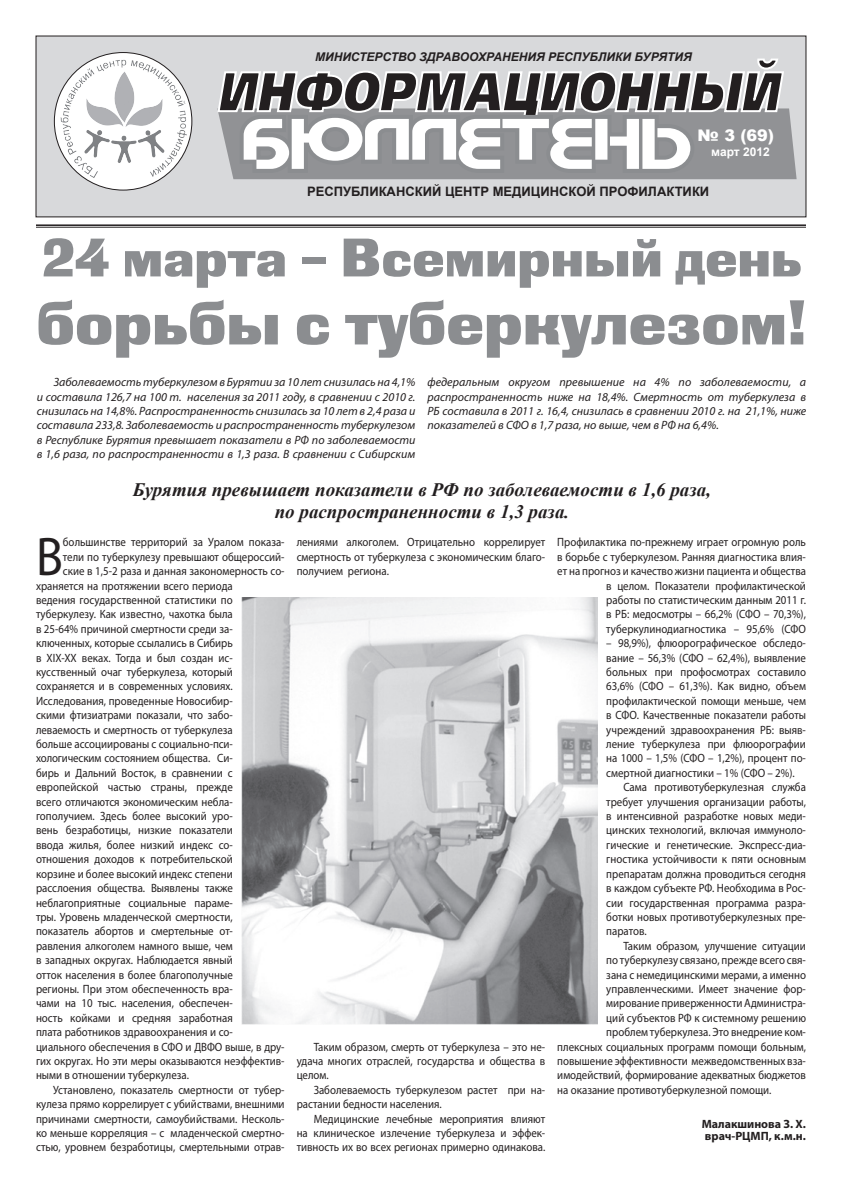
<style>
.page{position:relative;width:842px;height:1191px;background:#fff}
.page>*{position:absolute;margin:0;border:0;box-sizing:border-box;transform-origin:0 0}
.t1{font:63px "Black Grotesk C";color:#8b8d90}
.t2{font:54.7px "Myriad Pro";color:#231f20;scale:.91 1}
.t3{font:54px "Black Grotesk C";color:#8b8d90}
.t4{font:51.1px "Motter Tektura";color:#fff;scale:1.14 1}
.t5{font:italic 700 19px "Times New Roman";color:#231f20}
.t6{font:900 16px "Arial";color:#fff}
.t7{font:700 13px "Arial";color:#231f20}
.t8{font:12px/14.4px "Myriad Pro";color:#231f20;text-align:justify;scale:.91 1}
.t9{font:italic 12px/14.4px "Myriad Pro";color:#231f20;text-align:justify}
.t10{font:italic 700 12px "Arial";color:#231f20}
.base_txt{font:700 12px "Myriad Pro";color:#231f20}
.t11{font:700 12px "Arial";color:#fff}
</style>
<div class="page">
<div style="left:36px;top:36px;width:770px;height:181px;background:#d8d9db"></div>
<svg style="left:233px;top:108px;width:564px;height:71px;background:#9b9c9f"></svg>
<svg style="left:217px;top:58px;width:568px;height:119px"></svg>
<hr style="left:36px;top:224px;width:770px;height:2px;background:#231f20">
<hr style="left:36px;top:227px;width:770px;height:1px;background:#231f20">
<img style="left:241px;top:597px;width:357px;height:428px">
<svg style="left:54px;top:53px;width:138px;height:137px"></svg>
<img style="left:59px;top:57px;width:130px;height:123px">
<p class="t10" style="left:315px;top:49px;width:378px">МИНИСТЕРСТВО ЗДРАВООХРАНЕНИЯ РЕСПУБЛИКИ БУРЯТИЯ</p>
<p class="t4" style="left:242px;top:115px;width:396px">БЮЛЛЕТЕНЬ</p>
<p class="t6" style="left:697px;top:123px;width:78px">№ 3 (69)</p>
<p class="t11" style="left:711px;top:144px;width:60px">март 2012</p>
<p class="t7" style="left:307px;top:183px;width:404px">РЕСПУБЛИКАНСКИЙ ЦЕНТР МЕДИЦИНСКОЙ ПРОФИЛАКТИКИ</p>
<p class="t3" style="left:42px;top:226px;width:761px">24 марта – Всемирный день</p>
<p class="t1" style="left:36px;top:285px;width:772px">борьбы с туберкулезом!</p>
<p class="t9" style="left:37px;top:375px;width:380px;text-indent:17px">Заболеваемость туберкулезом в Бурятии за 10 лет снизилась на 4,1% и составила 126,7 на 100 т. населения за 2011 году, в сравнении с 2010 г. снизилась на 14,8%. Распространенность снизилась за 10 лет в 2,4 раза и составила 233,8. Заболеваемость и распространенность туберкулезом в Республике Бурятия превышает показатели в РФ по заболеваемости в 1,6 раза, по распространенности в 1,3 раза. В сравнении с Сибирским</p>
<p class="t9" style="left:427px;top:375px;width:380px">федеральным округом превышение на 4% по заболеваемости, а распространенность ниже на 18,4%. Смертность от туберкулеза в РБ составила в 2011 г. 16,4, снизилась в сравнении 2010 г. на 21,1%, ниже показателей в СФО в 1,7 раза, но выше, чем в РФ на 6,4%.</p>
<p class="t5" style="left:133px;top:476px;width:580px">Бурятия превышает показатели в РФ по заболеваемости в 1,6 раза,</p>
<p class="t5" style="left:275px;top:499px;width:296px">по распространенности в 1,3 раза.</p>
<p class="t2" style="left:36px;top:523px;width:31px">В</p>
<p class="t8" style="left:63px;top:535px;width:245px">большинстве территорий за Уралом показа-</p>
<p class="t8" style="left:63px;top:549px;width:245px">тели по туберкулезу превышают общероссий-</p>
<p class="t8" style="left:63px;top:564px;width:245px">ские в 1,5-2 раза и данная закономерность со-</p>
<p class="t8" style="left:36px;top:578px;width:218px">храняется на протяжении всего периода</p>
<p class="t8" style="left:36px;top:592px;width:218px">ведения государственной статистики по</p>
<p class="t8" style="left:36px;top:607px;width:218px">туберкулезу. Как известно, чахотка была</p>
<p class="t8" style="left:36px;top:621px;width:218px">в 25-64% причиной смертности среди за-</p>
<p class="t8" style="left:36px;top:636px;width:218px">ключенных, которые ссылались в Сибирь</p>
<p class="t8" style="left:36px;top:650px;width:218px">в XIX-XX веках. Тогда и был создан ис-</p>
<p class="t8" style="left:36px;top:664px;width:218px">кусственный очаг туберкулеза, который</p>
<p class="t8" style="left:36px;top:679px;width:218px">сохраняется и в современных условиях.</p>
<p class="t8" style="left:36px;top:693px;width:218px">Исследования, проведенные Новосибир-</p>
<p class="t8" style="left:36px;top:708px;width:218px">скими фтизиатрами показали, что забо-</p>
<p class="t8" style="left:36px;top:722px;width:218px">леваемость и смертность от туберкулеза</p>
<p class="t8" style="left:36px;top:736px;width:218px">больше ассоциированы с социально-пси-</p>
<p class="t8" style="left:36px;top:751px;width:218px">хологическим состоянием общества. Си-</p>
<p class="t8" style="left:36px;top:765px;width:218px">бирь и Дальний Восток, в сравнении с</p>
<p class="t8" style="left:36px;top:780px;width:218px">европейской частью страны, прежде</p>
<p class="t8" style="left:36px;top:794px;width:218px">всего отличаются экономическим небла-</p>
<p class="t8" style="left:36px;top:808px;width:218px">гополучием. Здесь более высокий уро-</p>
<p class="t8" style="left:36px;top:823px;width:218px">вень безработицы, низкие показатели</p>
<p class="t8" style="left:36px;top:837px;width:218px">ввода жилья, более низкий индекс со-</p>
<p class="t8" style="left:36px;top:852px;width:218px">отношения доходов к потребительской</p>
<p class="t8" style="left:36px;top:866px;width:218px">корзине и более высокий индекс степени</p>
<p class="t8" style="left:36px;top:880px;width:218px">расслоения общества. Выявлены также</p>
<p class="t8" style="left:36px;top:895px;width:218px">неблагоприятные социальные параме-</p>
<p class="t8" style="left:36px;top:909px;width:218px">тры. Уровень младенческой смертности,</p>
<p class="t8" style="left:36px;top:924px;width:218px">показатель абортов и смертельные от-</p>
<p class="t8" style="left:36px;top:938px;width:218px">равления алкоголем намного выше, чем</p>
<p class="t8" style="left:36px;top:952px;width:218px">в западных округах. Наблюдается явный</p>
<p class="t8" style="left:36px;top:967px;width:218px">отток населения в более благополучные</p>
<p class="t8" style="left:36px;top:981px;width:218px">регионы. При этом обеспеченность вра-</p>
<p class="t8" style="left:36px;top:996px;width:218px">чами на 10 тыс. населения, обеспечен-</p>
<p class="t8" style="left:36px;top:1010px;width:218px">ность койками и средняя заработная</p>
<p class="t8" style="left:36px;top:1024px;width:218px">плата работников здравоохранения и со-</p>
<p class="t8" style="left:36px;top:1039px;width:275px">циального обеспечения в СФО и ДВФО выше, в дру-</p>
<p class="t8" style="left:36px;top:1053px;width:275px">гих округах. Но эти меры оказываются неэффектив-</p>
<p class="t8" style="left:36px;top:1068px;width:170px">ными в отношении туберкулеза.</p>
<p class="t8" style="left:36px;top:1082px;width:275px;text-indent:17px">Установлено, показатель смертности от тубер&shy;кулеза прямо коррелирует с убийствами, внешними причинами смертности, самоубийствами. Несколь&shy;ко меньше корреляция – с младенческой смертно&shy;стью, уровнем безработицы, смертельными отрав-</p>
<p class="t8" style="left:297px;top:535px;width:275px">лениями алкоголем. Отрицательно коррелирует смертность от туберкулеза с экономическим благо&shy;получием региона.</p>
<p class="t8" style="left:297px;top:1039px;width:275px;text-indent:17px">Таким образом, смерть от туберкулеза – это не&shy;удача многих отраслей, государства и общества в целом.</p>
<p class="t8" style="left:297px;top:1082px;width:275px;text-indent:17px">Заболеваемость туберкулезом растет при на&shy;растании бедности населения.</p>
<p class="t8" style="left:297px;top:1111px;width:275px;text-indent:17px">Медицинские лечебные мероприятия влияют на клиническое излечение туберкулеза и эффек&shy;тивность их во всех регионах примерно одинакова.</p>
<p class="t8" style="left:557px;top:535px;width:275px;text-align:right">Профилактика по-прежнему играет огромную роль в борьбе с туберкулезом. Ранняя диагностика влия&shy;ет на прогноз и качество жизни пациента и общества в целом. Показатели профилактической<br>работы по статистическим данным 2011 г.<br>в РБ: медосмотры – 66,2% (СФО – 70,3%), туберкулинодиагностика – 95,6% (СФО</p>
<p class="t8" style="left:606px;top:636px;width:221px">– 98,9%), флюорографическое обследо&shy;вание – 56,3% (СФО – 62,4%), выявление больных при профосмотрах составило 63,6% (СФО – 61,3%). Как видно, объем профилактической помощи меньше, чем в СФО. Качественные показатели работы учреждений здравоохранения РБ: выяв&shy;ление туберкулеза при флюорографии на 1000 – 1,5% (СФО – 1,2%), процент по&shy;смертной диагностики – 1% (СФО – 2%).</p>
<p class="t8" style="left:606px;top:780px;width:221px;text-indent:17px">Сама противотуберкулезная служба требует улучшения организации работы, в интенсивной разработке новых меди&shy;цинских технологий, включая иммуноло&shy;гические и генетические. Экспресс-диа&shy;гностика устойчивости к пяти основным препаратам должна проводиться сегодня в каждом субъекте РФ. Необходима в Рос&shy;сии государственная программа разра&shy;ботки новых противотуберкулезных пре&shy;паратов.</p>
<p class="t8" style="left:623px;top:938px;width:202px">Таким образом, улучшение ситуации</p>
<p class="t8" style="left:606px;top:952px;width:221px">по туберкулезу связано, прежде всего свя-</p>
<p class="t8" style="left:606px;top:967px;width:221px">зана с немедицинскими мерами, а именно</p>
<p class="t8" style="left:606px;top:981px;width:221px">управленческими. Имеет значение фор-</p>
<p class="t8" style="left:606px;top:996px;width:221px">мирование приверженности Администра-</p>
<p class="t8" style="left:606px;top:1010px;width:221px">ций субъектов РФ к системному решению</p>
<p class="t8" style="left:606px;top:1024px;width:221px">проблем туберкулеза. Это внедрение ком-</p>
<p class="t8" style="left:557px;top:1039px;width:275px">плексных социальных программ помощи больным,</p>
<p class="t8" style="left:557px;top:1053px;width:275px">повышение эффективности межведомственных вза-</p>
<p class="t8" style="left:557px;top:1068px;width:275px">имодействий, формирование адекватных бюджетов</p>
<p class="t8" style="left:557px;top:1082px;width:237px">на оказание противотуберкулезной помощи.</p>
<p class="base_txt" style="left:702px;top:1116px;width:106px">Малакшинова З. Х.</p>
<p class="base_txt" style="left:705px;top:1128px;width:103px">врач-РЦМП, к.м.н.</p>
</div>
